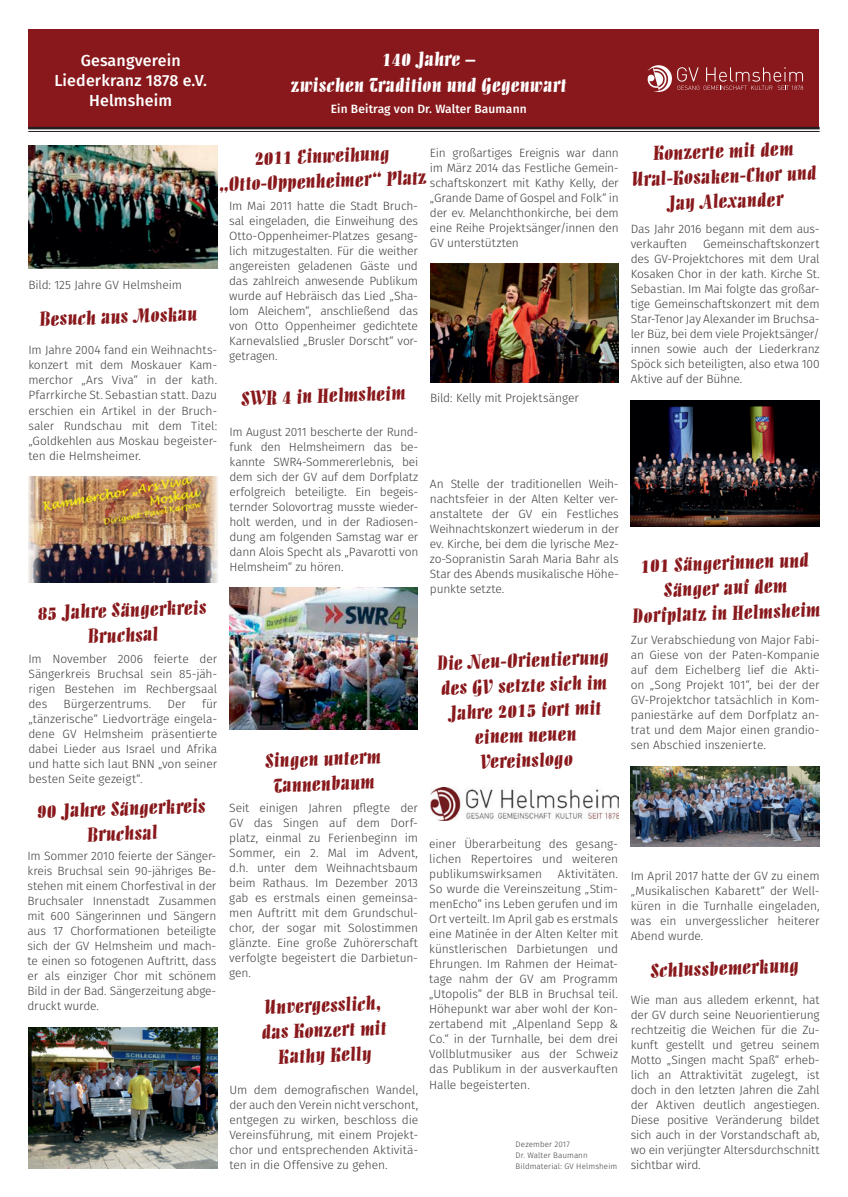
<style>
.page{position:relative;width:848px;height:1197px;background:#fff}
.page>*{position:absolute;margin:0;border:0;box-sizing:border-box;transform-origin:0 0}
.t1{font:20px/25px "Allegro BT";color:#88181b;text-align:center}
.t2{font:20px/26px "Allegro BT";color:#fff;text-align:center}
.t3{font:500 16px/20px "Fira Sans";letter-spacing:.01em;color:#fff;text-align:center}
.t4{font:300 12px/15px "Fira Sans";letter-spacing:-.01em;color:#3e3e3f;text-align:justify}
.t5{font:500 12px "Fira Sans";letter-spacing:.01em;color:#fff}
.t6{font:300 8px/11px "Fira Sans";letter-spacing:.01em;color:#3e3e3f}
</style>
<div class="page">
<img style="left:28px;top:145px;width:189px;height:123px">
<img style="left:430px;top:264px;width:188px;height:118px">
<img style="left:630px;top:401px;width:189px;height:125px">
<img style="left:630px;top:766px;width:189px;height:80px">
<img style="left:28px;top:1027px;width:189px;height:141px">
<img style="left:430px;top:787px;width:188px;height:33px">
<img style="left:28px;top:476px;width:189px;height:106px">
<img style="left:229px;top:587px;width:189px;height:142px">
<div style="left:29px;top:29px;width:790px;height:99px;background:#88181b"></div>
<hr style="left:28px;top:127px;width:791px;height:2px;background:#231f20">
<hr style="left:28px;top:131px;width:791px;height:1px;background:#231f20">
<svg style="left:647px;top:65px;width:156px;height:27px"></svg>
<h2 class="t3" style="left:54px;top:50px;width:154px">Gesangverein<br>Liederkranz 1878 e.V.<br>Helmsheim</h2>
<h1 class="t2" style="left:291px;top:46px;width:277px">140 Jahre –<br>zwischen Tradition und Gegenwart</h1>
<p class="t5" style="left:331px;top:100px;width:197px">Ein Beitrag von Dr. Walter Baumann</p>
<h1 class="t1" style="left:218px;top:147px;width:209px;rotate:-2deg">2011 Einweihung „Otto-Oppenheimer“ Platz</h1>
<p class="t4" style="left:430px;top:145px;width:190px">Ein großartiges Ereignis war dann im März 2014 das Festliche Gemein&shy;schaftskonzert mit Kathy Kelly, der „Grande Dame of Gospel and Folk“ in der ev. Melanchthonkirche, bei dem eine Reihe Projektsänger/innen den GV unterstützten</p>
<p class="t4" style="left:229px;top:198px;width:190px">Im Mai 2011 hatte die Stadt Bruch&shy;sal eingeladen, die Einweihung des Otto-Oppenheimer-Platzes gesang&shy;lich mitzugestalten. Für die weither angereisten geladenen Gäste und das zahlreich anwesende Publikum wurde auf Hebräisch das Lied „Sha&shy;lom Aleichem“, anschließend das von Otto Oppenheimer gedichtete Karnevalslied „Brusler Dorscht“ vor&shy;getragen.</p>
<p class="t4" style="left:28px;top:277px;width:155px">Bild: 125 Jahre GV Helmsheim</p>
<h1 class="t1" style="left:39px;top:307px;width:159px;rotate:-2deg">Besuch aus Moskau</h1>
<p class="t4" style="left:28px;top:342px;width:190px">Im Jahre 2004 fand ein Weihnachts&shy;konzert mit dem Moskauer Kam&shy;merchor „Ars Viva“ in der kath.<br>Pfarrkirche St. Sebastian statt. Dazu erschien ein Artikel in der Bruch&shy;saler Rundschau mit dem Titel: „Goldkehlen aus Moskau begeister&shy;ten die Helmsheimer.</p>
<h1 class="t1" style="left:241px;top:386px;width:166px;rotate:-2deg">SWR 4 in Helmsheim</h1>
<p class="t4" style="left:430px;top:390px;width:150px">Bild: Kelly mit Projektsänger</p>
<p class="t4" style="left:229px;top:424px;width:190px">Im August 2011 bescherte der Rund&shy;funk den Helmsheimern das be&shy;kannte SWR4-Sommererlebnis, bei dem sich der GV auf dem Dorfplatz erfolgreich beteiligte. Ein begeis&shy;ternder Solovortrag musste wieder&shy;holt werden, und in der Radiosen&shy;dung am folgenden Samstag war er dann Alois Specht als „Pavarotti von Helmsheim“ zu hören.</p>
<p class="t4" style="left:430px;top:476px;width:190px">An Stelle der traditionellen Weih&shy;nachtsfeier in der Alten Kelter ver&shy;anstaltete der GV ein Festliches Weihnachtskonzert wiederum in der ev. Kirche, bei dem die lyrische Mez&shy;zo-Sopranistin Sarah Maria Bahr als Star des Abends musikalische Höhe&shy;punkte setzte.</p>
<h1 class="t1" style="left:38px;top:600px;width:170px;rotate:-2deg">85 Jahre Sängerkreis<br>Bruchsal</h1>
<p class="t4" style="left:28px;top:651px;width:190px">Im November 2006 feierte der Sängerkreis Bruchsal sein 85-jäh&shy;rigen Bestehen im Rechbergsaal des</p>
<p class="t4" style="left:28px;top:696px;width:190px;text-indent:173px">für „tänzerische“ Liedvorträge eingela&shy;dene GV Helmsheim präsentierte dabei Lieder aus Israel und Afrika und hatte sich laut BNN „von seiner besten Seite gezeigt“.</p>
<p class="t4" style="left:63px;top:696px;width:89px">Bürgerzentrums.</p>
<p class="t4" style="left:167px;top:696px;width:20px">Der</p>
<h1 class="t1" style="left:37px;top:798px;width:170px;rotate:-2deg">90 Jahre Sängerkreis<br>Bruchsal</h1>
<p class="t4" style="left:28px;top:848px;width:190px">Im Sommer 2010 feierte der Sänger&shy;kreis Bruchsal sein 90-jähriges Be&shy;stehen mit einem Chorfestival in der Bruchsaler Innenstadt Zusammen mit 600 Sängerinnen und Sängern aus 17 Chorformationen beteiligte sich der GV Helmsheim und mach&shy;te einen so fotogenen Auftritt, dass er als einziger Chor mit schönem Bild in der Bad. Sängerzeitung abge&shy;druckt wurde.</p>
<h1 class="t1" style="left:265px;top:748px;width:117px;rotate:-2deg">Singen unterm<br>Tannenbaum</h1>
<p class="t4" style="left:229px;top:799px;width:190px">Seit einigen Jahren pflegte der GV das Singen auf dem Dorf&shy;platz, einmal zu Ferienbeginn im Sommer, ein 2. Mal im Advent, d.h. unter dem Weihnachtsbaum beim Rathaus. Im Dezember 2013 gab es erstmals einen gemeinsa&shy;men Auftritt mit dem Grundschul&shy;chor, der sogar mit Solostimmen glänzte. Eine große Zuhörerschaft verfolgte begeistert die Darbietun&shy;gen.</p>
<h1 class="t1" style="left:260px;top:994px;width:127px;rotate:-2deg">Unvergesslich, das Konzert mit<br>Kathy Kelly</h1>
<p class="t4" style="left:229px;top:1081px;width:190px">Um dem demografischen Wandel, der auch den Verein nicht verschont, entgegen zu wirken, beschloss die Vereinsführung, mit einem Projekt&shy;chor und entsprechenden Aktivitä&shy;ten in die Offensive zu gehen.</p>
<h1 class="t1" style="left:437px;top:650px;width:173px;rotate:-2deg">Die Neu-Orientierung des GV setzte sich im<br>Jahre 2015 fort mit einem neuen<br>Vereinslogo</h1>
<p class="t4" style="left:429px;top:836px;width:190px">einer Überarbeitung des gesang&shy;lichen Repertoires und weiteren publikumswirksamen</p>
<p class="t4" style="left:429px;top:866px;width:190px;text-indent:128px">Aktivitäten.<br>So wurde die Vereinszeitung „Stim&shy;menEcho“ ins Leben gerufen und im Ort verteilt. Im April gab es erstmals eine Matinée in der Alten Kelter mit künstlerischen Darbietungen und Ehrungen. Im Rahmen der Heimat&shy;tage nahm der GV am Programm „Utopolis“ der BLB in Bruchsal teil.<br>Höhepunkt war aber wohl der Kon&shy;zertabend mit „Alpenland Sepp &amp; Co.“ in der Turnhalle, bei dem drei Vollblutmusiker aus der Schweiz das Publikum in der ausverkauften Halle begeisterten.</p>
<p class="t6" style="left:515px;top:1138px;width:103px">Dezember 2017<br>Dr. Walter Baumann<br>Bildmaterial: GV Helmsheim</p>
<h1 class="t1" style="left:630px;top:142px;width:187px;rotate:-2deg">Konzerte mit dem<br>Ural-Kosaken-Chor und<br>Jay Alexander</h1>
<p class="t4" style="left:630px;top:221px;width:190px">Das Jahr 2016 begann mit dem aus&shy;verkauften</p>
<p class="t4" style="left:630px;top:236px;width:190px;text-indent:72px">Gemeinschaftskonzert des GV-Projektchores mit dem Ural Kosaken Chor in der kath. Kirche St.<br>Sebastian. Im Mai folgte das großar&shy;tige Gemeinschaftskonzert mit dem Star-Tenor Jay Alexander im Bruchsa&shy;ler Büz, bei dem viele Projektsänger/ innen sowie auch der Liederkranz Spöck sich beteiligten, also etwa 100<br>Aktive auf der Bühne.</p>
<h1 class="t1" style="left:630px;top:553px;width:189px;rotate:-2deg">101 Sängerinnen und<br>Sänger auf dem<br>Dorfplatz in Helmsheim</h1>
<p class="t4" style="left:630px;top:632px;width:190px">Zur Verabschiedung von Major Fabi&shy;an Giese von der Paten-Kompanie auf dem Eichelberg lief die Akti&shy;on „Song Projekt 101“, bei der der GV-Projektchor tatsächlich in Kom&shy;paniestärke auf dem Dorfplatz an&shy;trat und dem Major einen grandio&shy;sen Abschied inszenierte.</p>
<p class="t4" style="left:630px;top:867px;width:190px">Im April 2017 hatte der GV zu einem „Musikalischen Kabarett“ der Well&shy;küren in die Turnhalle eingeladen, was ein unvergesslicher heiterer Abend wurde.</p>
<h1 class="t1" style="left:650px;top:958px;width:150px;rotate:-2deg">Schlussbemerkung</h1>
<p class="t4" style="left:630px;top:991px;width:190px">Wie man aus alledem erkennt, hat der GV durch seine Neuorientierung rechtzeitig die Weichen für die Zu&shy;kunft gestellt und getreu seinem Motto „Singen macht Spaß“ erheb&shy;lich an Attraktivität zugelegt, ist doch in den letzten Jahren die Zahl der Aktiven deutlich angestiegen.<br>Diese positive Veränderung bildet sich auch in der Vorstandschaft ab, wo ein verjüngter Altersdurchschnitt sichtbar wird.</p>
</div>
